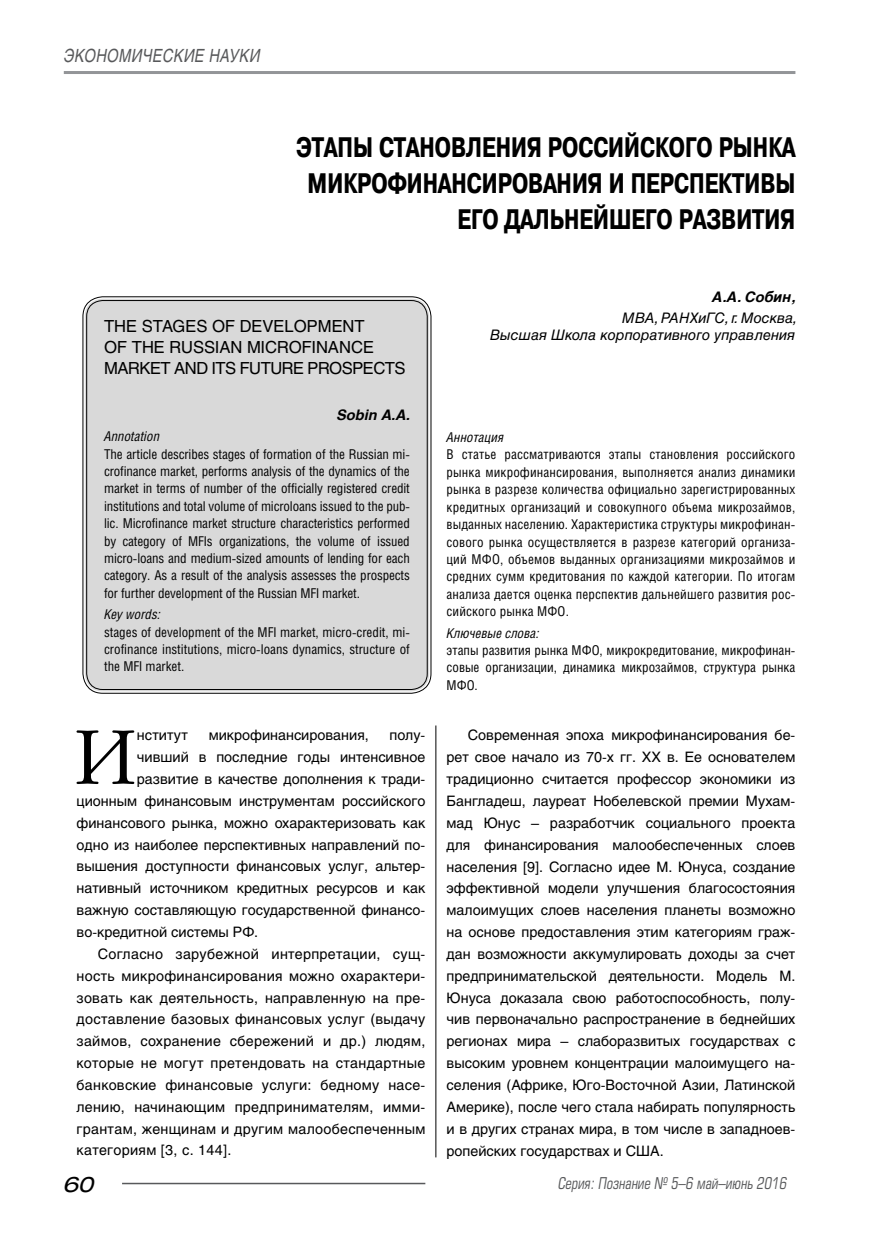
<style>
.page{position:relative;width:872px;height:1234px;background:#fff}
.page>*{position:absolute;margin:0;border:0;box-sizing:border-box;transform-origin:0 0}
.t1{font:300 76.65px "Garamond C";color:#000}
.t2{font:700 28.05px/36px "Pragmatica Cond C";color:#000;text-align:right;scale:.91 1}
.t3{font:italic 21px "Helios Ext";color:#000;scale:1.1 1}
.t4{font:italic 18px "Helios C";letter-spacing:.03em;color:#58595b;scale:.8 1}
.t5{font:16.5px/21px "Helios";color:#000}
.t6{font:italic 15.9px "Europe Cond";color:#58595b;scale:.91 1}
.t7{font:14.55px/17.1px "Helvetica Cyr Inclined";color:#000;text-align:right}
.t8{font:italic 700 14.55px "Helvetica cyr";color:#000}
.t9{font:14.25px/21.9px "Helios C";color:#000;text-align:justify}
.t10{font:14.25px "Helios C";letter-spacing:.02em;color:#000}
.t11{font:13.5px/17.4px "Helios Cond";color:#000;text-align:justify}
.t12{font:italic 13.5px "Helios Cond";color:#000}
</style>
<div class="page">
<hr style="left:64px;top:71px;width:731px;height:3px;background:#939598">
<hr style="left:122px;top:1182px;width:303px;height:1px;background:#58595b">
<hr style="left:435px;top:725px;width:1px;height:432px;background:#000">
<div style="left:85px;top:298px;width:344px;height:393px;background:#d9d9d9;border-radius:18px"></div>
<div style="left:83px;top:296px;width:348px;height:397px;border:1px solid #000;border-radius:20px"></div>
<div style="left:86px;top:300px;width:341px;height:389px;border:1px solid #000;border-radius:16px"></div>
<p class="t4" style="left:64px;top:45px;width:247px">ЭКОНОМИЧЕСКИЕ НАУКИ</p>
<h2 class="t2" style="left:296px;top:129px;width:550px">Этапы становления российского рынка микрофинансирования и перспективы его дальнейшего развития</h2>
<p class="t5" style="left:104px;top:316px;width:303px">THE STAGES OF DEVELOPMENT<br>OF THE RUSSIAN MICROFINANCE<br>MARKET AND ITS FUTURE PROSPECTS</p>
<p class="t8" style="left:336px;top:406px;width:75px">Sobin A.A.</p>
<p class="t12" style="left:104px;top:428px;width:57px">Annotation</p>
<p class="t11" style="left:104px;top:444px;width:307px">The article describes stages of formation of the Russian mi&shy;crofinance market, performs analysis of the dynamics of the market in terms of number of the officially registered credit institutions and total volume of microloans issued to the pub&shy;lic. Microfinance market structure characteristics performed by category of MFIs organizations, the volume of issued micro-loans and medium-sized amounts of lending for each category. As a result of the analysis assesses the prospects for further development of the Russian MFI market.</p>
<p class="t12" style="left:104px;top:606px;width:58px">Key words:</p>
<p class="t11" style="left:104px;top:622px;width:307px">stages of development of the MFI market, micro-credit, mi&shy;crofinance institutions, micro-loans dynamics, structure of the MFI market.</p>
<h1 class="t1" style="left:74px;top:715px;width:65px">И</h1>
<p class="t9" style="left:137px;top:724px;width:52px">нститут</p>
<p class="t9" style="left:209px;top:724px;width:162px">микрофинансирования,</p>
<p class="t9" style="left:389px;top:724px;width:37px">полу-</p>
<p class="t9" style="left:137px;top:746px;width:290px">чивший в последние годы интенсивное</p>
<p class="t9" style="left:137px;top:767px;width:290px">развитие в качестве дополнения к тради-</p>
<p class="t9" style="left:77px;top:789px;width:350px">ционным финансовым инструментам российского</p>
<p class="t9" style="left:77px;top:811px;width:350px">финансового рынка, можно охарактеризовать как</p>
<p class="t9" style="left:77px;top:833px;width:350px">одно из наиболее перспективных направлений по-</p>
<p class="t9" style="left:77px;top:855px;width:350px">вышения доступности финансовых услуг, альтер-</p>
<p class="t9" style="left:77px;top:876px;width:350px">нативный источником кредитных ресурсов и как</p>
<p class="t9" style="left:77px;top:898px;width:350px">важную составляющую государственной финансо-</p>
<p class="t9" style="left:77px;top:920px;width:183px">во-кредитной системы РФ.</p>
<p class="t10" style="left:98px;top:945px;width:329px">Согласно зарубежной интерпретации, сущ-</p>
<p class="t10" style="left:77px;top:966px;width:350px">ность микрофинансирования можно охарактери-</p>
<p class="t10" style="left:77px;top:988px;width:350px">зовать как деятельность, направленную на пре-</p>
<p class="t10" style="left:77px;top:1010px;width:350px">доставление базовых финансовых услуг (выдачу</p>
<p class="t10" style="left:77px;top:1032px;width:350px">займов, сохранение сбережений и др.) людям,</p>
<p class="t10" style="left:77px;top:1054px;width:350px">которые не могут претендовать на стандартные</p>
<p class="t10" style="left:77px;top:1076px;width:350px">банковские финансовые услуги: бедному насе-</p>
<p class="t10" style="left:77px;top:1097px;width:350px">лению, начинающим предпринимателям, имми-</p>
<p class="t10" style="left:77px;top:1119px;width:350px">грантам, женщинам и другим малообеспеченным</p>
<p class="t10" style="left:77px;top:1141px;width:156px">категориям [3, с. 144].</p>
<p class="t8" style="left:712px;top:288px;width:85px">А.А. Собин,</p>
<p class="t7" style="left:490px;top:309px;width:309px">MBA, РАНХиГС, г. Москва,<br>Высшая Школа корпоративного управления</p>
<p class="t12" style="left:446px;top:429px;width:59px">Аннотация</p>
<p class="t11" style="left:446px;top:445px;width:350px">В статье рассматриваются этапы становления российского рынка микрофинансирования, выполняется анализ динамики рынка в разрезе количества официально зарегистрированных кредитных организаций и совокупного объема микрозаймов, выданных населению. Характеристика структуры микрофинан&shy;сового рынка осуществляется в разрезе категорий организа&shy;ций МФО, объемов выданных организациями микрозаймов и средних сумм кредитования по каждой категории. По итогам анализа дается оценка перспектив дальнейшего развития рос&shy;сийского рынка МФО.</p>
<p class="t12" style="left:446px;top:624px;width:94px">Ключевые слова:</p>
<p class="t11" style="left:446px;top:641px;width:350px">этапы развития рынка МФО, микрокредитование, микрофинан&shy;совые организации, динамика микрозаймов, структура рынка МФО.</p>
<p class="t9" style="left:446px;top:724px;width:350px;text-indent:21px">Современная эпоха микрофинансирования бе&shy;рет свое начало из 70-х гг. XX в. Ее основателем традиционно считается профессор экономики из Бангладеш, лауреат Нобелевской премии Мухам&shy;мад Юнус – разработчик социального проекта для финансирования малообеспеченных слоев населения [9]. Согласно идее М. Юнуса, создание эффективной модели улучшения благосостояния малоимущих слоев населения планеты возможно на основе предоставления этим категориям граж&shy;дан возможности аккумулировать доходы за счет предпринимательской деятельности. Модель М.<br>Юнуса доказала свою работоспособность, полу&shy;чив первоначально распространение в беднейших регионах мира – слаборазвитых государствах с высоким уровнем концентрации малоимущего на&shy;селения (Африке, Юго-Восточной Азии, Латинской Америке), после чего стала набирать популярность и в других странах мира, в том числе в западноев&shy;ропейских государствах и США.</p>
<h3 class="t3" style="left:64px;top:1170px;width:30px">60</h3>
<p class="t6" style="left:558px;top:1172px;width:253px">Серия: Познание № 5–6 май–июнь 2016</p>
</div>
